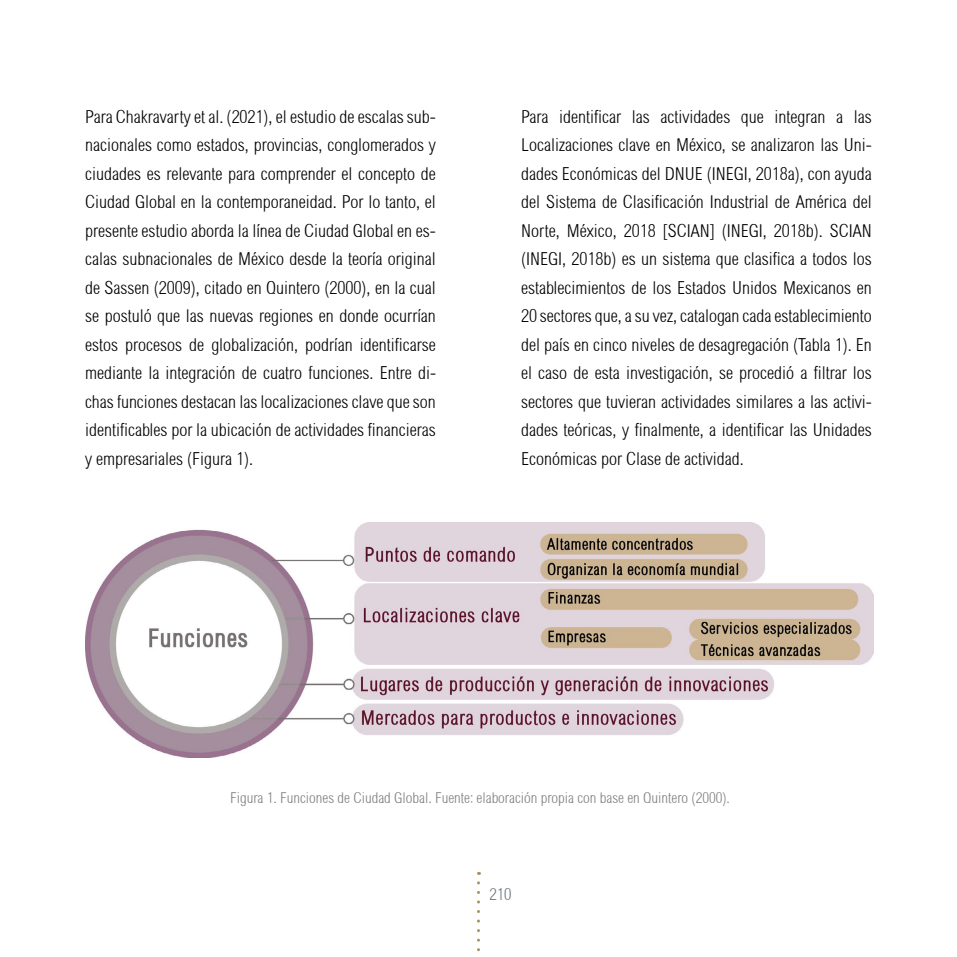
<style>
.page{position:relative;width:957px;height:957px;background:#fff}
.page>*{position:absolute;margin:0;border:0;box-sizing:border-box;transform-origin:0 0}
.t1{font:18px/28.5px "Sertig";color:#000;text-align:justify}
.t2{font:16.5px "Sertig";color:#6c737a}
.t3{font:15px "Sertig";color:#7f7f7f}
</style>
<div class="page">
<svg style="left:477px;top:883px;width:3px;height:69px"></svg>
<img style="left:85px;top:522px;width:788px;height:235px">
<p class="t1" style="left:85px;top:102px;width:352px">Para Chakravarty et al. (2021), el estudio de escalas sub&shy;nacionales como estados, provincias, conglomerados y ciudades es relevante para comprender el concepto de Ciudad Global en la contemporaneidad. Por lo tanto, el presente estudio aborda la línea de Ciudad Global en es&shy;calas subnacionales de México desde la teoría original de Sassen (2009), citado en Quintero (2000), en la cual se postuló que las nuevas regiones en donde ocurrían estos procesos de globalización, podrían identificarse mediante la integración de cuatro funciones. Entre di&shy;chas funciones destacan las localizaciones clave que son identificables por la ubicación de actividades financieras y empresariales (Figura 1).</p>
<p class="t1" style="left:521px;top:102px;width:352px">Para identificar las actividades que integran a las Localizaciones clave en México, se analizaron las Uni&shy;dades Económicas del DNUE (INEGI, 2018a), con ayuda del Sistema de Clasificación Industrial de América del Norte, México, 2018 [SCIAN] (INEGI, 2018b). SCIAN (INEGI, 2018b) es un sistema que clasifica a todos los establecimientos de los Estados Unidos Mexicanos en 20 sectores que, a su vez, catalogan cada establecimiento del país en cinco niveles de desagregación (Tabla 1). En el caso de esta investigación, se procedió a filtrar los sectores que tuvieran actividades similares a las activi&shy;dades teóricas, y finalmente, a identificar las Unidades Económicas por Clase de actividad.</p>
<p class="t3" style="left:230px;top:789px;width:501px">Figura 1. Funciones de Ciudad Global. Fuente: elaboración propia con base en Quintero (2000).</p>
<p class="t2" style="left:489px;top:884px;width:23px">210</p>
</div>
